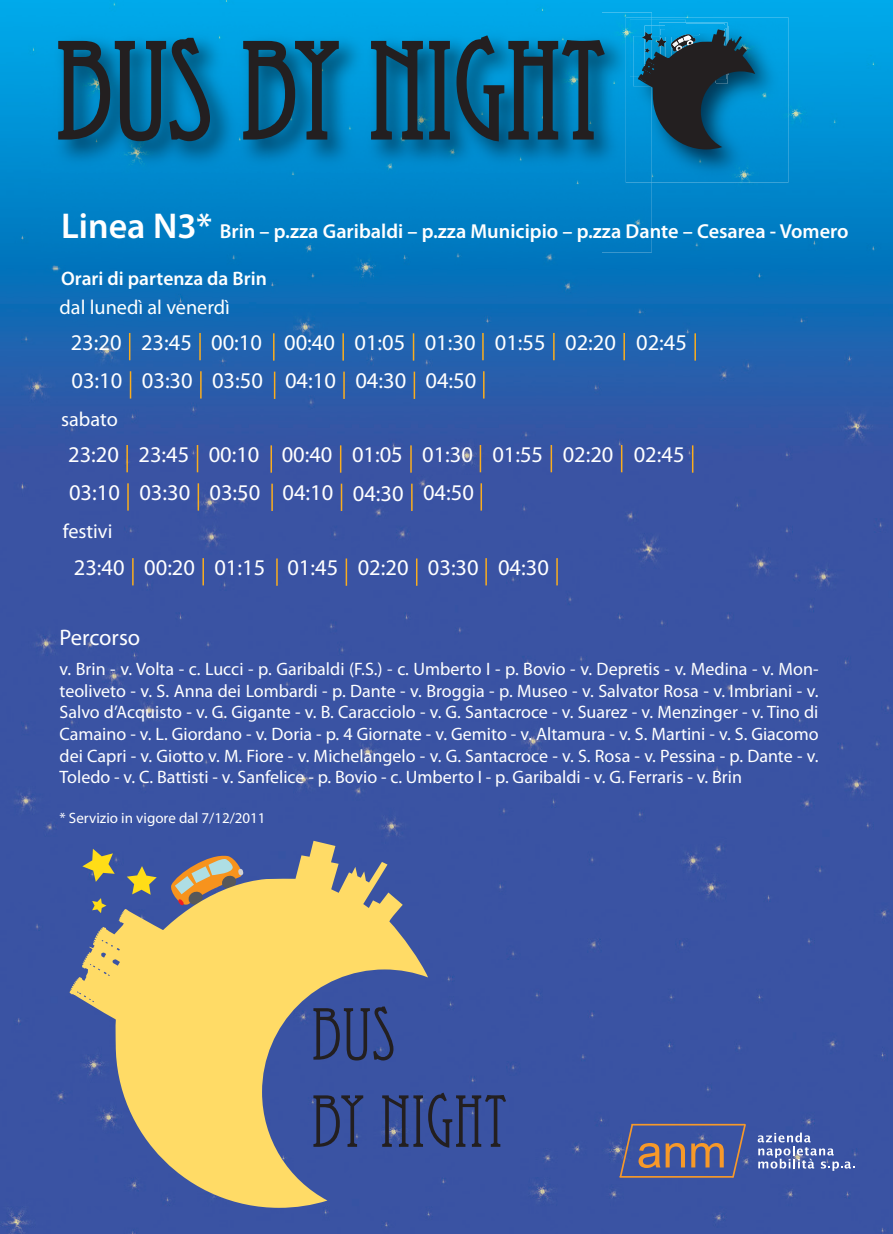
<style>
.page{position:relative;width:893px;height:1234px;background:#fff}
.page>*{position:absolute;margin:0;border:0;box-sizing:border-box;transform-origin:0 0}
.t1{font:135px "Eccentric Std";color:#231f20}
.t2{font:72.6px/87.2px "Eccentric Std";color:#231f20}
.t3{font:22.5px "Myriad Pro";color:#fff}
.t4{font:600 20.25px "Myriad Pro";color:#fff}
.t5{font:20.25px "Myriad Pro";color:#fff}
.t6{font:600 19.5px "Myriad Pro";color:#fff}
.t7{font:18px/21.6px "Myriad Pro";color:#fff;text-align:justify}
.t8{font:15px "Myriad Pro";color:#fff}
.s1{font-size:36px}
</style>
<div class="page">
<img style="left:0;top:0;width:893px;height:1233px">
<img style="left:42px;top:12px;width:610px;height:240px">
<svg style="left:57px;top:36px;width:154px;height:107px"></svg>
<svg style="left:242px;top:39px;width:98px;height:102px"></svg>
<svg style="left:370px;top:33px;width:237px;height:110px"></svg>
<svg style="left:70px;top:840px;width:358px;height:367px;fill:#3b54a2"></svg>
<img style="left:626px;top:17px;width:162px;height:166px">
<img style="left:686px;top:22px;width:39px;height:4px">
<img style="left:652px;top:20px;width:34px;height:6px">
<img style="left:630px;top:20px;width:22px;height:56px">
<img style="left:671px;top:23px;width:15px;height:3px">
<img style="left:633px;top:76px;width:5px;height:10px">
<img style="left:633px;top:36px;width:5px;height:40px">
<svg style="left:638px;top:26px;width:117px;height:123px"></svg>
<svg style="left:758px;top:1132px;width:96px;height:38px"></svg>
<hr style="left:632px;top:1123px;width:113px;height:2px;background:#f79929">
<hr style="left:620px;top:1175px;width:113px;height:2px;background:#f79929">
<svg style="left:731px;top:1123px;width:16px;height:54px"></svg>
<svg style="left:619px;top:1123px;width:66px;height:54px"></svg>
<svg style="left:691px;top:1142px;width:33px;height:25px"></svg>
<svg style="left:129px;top:333px;width:1px;height:27px"></svg>
<hr style="left:126px;top:445px;width:2px;height:27px;background:#faad1e">
<svg style="left:130px;top:371px;width:1px;height:27px"></svg>
<hr style="left:127px;top:483px;width:2px;height:27px;background:#faad1e">
<hr style="left:132px;top:558px;width:2px;height:27px;background:#faad1e">
<hr style="left:342px;top:333px;width:2px;height:27px;background:#faad1e">
<svg style="left:340px;top:445px;width:1px;height:27px"></svg>
<hr style="left:343px;top:371px;width:2px;height:28px;background:#faad1e">
<svg style="left:341px;top:483px;width:1px;height:28px"></svg>
<svg style="left:346px;top:558px;width:1px;height:27px"></svg>
<hr style="left:553px;top:333px;width:2px;height:27px;background:#faad1e">
<svg style="left:551px;top:445px;width:1px;height:27px"></svg>
<hr style="left:556px;top:558px;width:2px;height:27px;background:#faad1e">
<hr style="left:199px;top:333px;width:2px;height:27px;background:#faad1e">
<svg style="left:197px;top:445px;width:1px;height:27px"></svg>
<hr style="left:200px;top:371px;width:2px;height:27px;background:#faad1e">
<svg style="left:198px;top:483px;width:1px;height:27px"></svg>
<hr style="left:202px;top:558px;width:2px;height:27px;background:#faad1e">
<hr style="left:273px;top:333px;width:2px;height:27px;background:#faad1e">
<hr style="left:270px;top:445px;width:2px;height:27px;background:#faad1e">
<svg style="left:274px;top:371px;width:1px;height:28px"></svg>
<hr style="left:271px;top:483px;width:2px;height:28px;background:#faad1e">
<hr style="left:276px;top:558px;width:2px;height:27px;background:#faad1e">
<hr style="left:482px;top:333px;width:2px;height:27px;background:#faad1e">
<svg style="left:480px;top:445px;width:1px;height:27px"></svg>
<hr style="left:483px;top:371px;width:2px;height:27px;background:#faad1e">
<hr style="left:480px;top:483px;width:2px;height:27px;background:#faad1e">
<hr style="left:485px;top:558px;width:2px;height:27px;background:#faad1e">
<svg style="left:413px;top:333px;width:1px;height:27px"></svg>
<hr style="left:410px;top:445px;width:2px;height:27px;background:#faad1e">
<svg style="left:414px;top:371px;width:1px;height:28px"></svg>
<hr style="left:411px;top:483px;width:2px;height:28px;background:#faad1e">
<svg style="left:416px;top:558px;width:1px;height:27px"></svg>
<hr style="left:623px;top:333px;width:2px;height:27px;background:#faad1e">
<svg style="left:621px;top:445px;width:1px;height:27px"></svg>
<hr style="left:694px;top:333px;width:2px;height:27px;background:#faad1e">
<svg style="left:692px;top:445px;width:1px;height:27px"></svg>
<h1 class="t1" style="left:55px;top:13px;width:552px">BUS by night</h1>
<p class="t4" style="left:61px;top:218px;width:789px"><span class="s1">Linea N3*</span> Brin – p.zza Garibaldi – p.zza Municipio – p.zza Dante – Cesarea - Vomero</p>
<p class="t6" style="left:61px;top:266px;width:207px">Orari di partenza da Brin</p>
<p class="t5" style="left:60px;top:295px;width:172px">dal lunedì al venerdì</p>
<p class="t3" style="left:71px;top:328px;width:52px">23:20</p>
<p class="t3" style="left:141px;top:328px;width:52px">23:45</p>
<p class="t3" style="left:211px;top:328px;width:52px">00:10</p>
<p class="t3" style="left:284px;top:328px;width:52px">00:40</p>
<p class="t3" style="left:355px;top:329px;width:52px">01:05</p>
<p class="t3" style="left:425px;top:328px;width:52px">01:30</p>
<p class="t3" style="left:495px;top:328px;width:52px">01:55</p>
<p class="t3" style="left:565px;top:328px;width:52px">02:20</p>
<p class="t3" style="left:636px;top:328px;width:52px">02:45</p>
<p class="t3" style="left:72px;top:366px;width:52px">03:10</p>
<p class="t3" style="left:142px;top:366px;width:52px">03:30</p>
<p class="t3" style="left:212px;top:366px;width:52px">03:50</p>
<p class="t3" style="left:285px;top:367px;width:52px">04:10</p>
<p class="t3" style="left:355px;top:367px;width:52px">04:30</p>
<p class="t3" style="left:426px;top:367px;width:52px">04:50</p>
<p class="t5" style="left:61px;top:407px;width:58px">sabato</p>
<p class="t3" style="left:68px;top:440px;width:52px">23:20</p>
<p class="t3" style="left:139px;top:440px;width:52px">23:45</p>
<p class="t3" style="left:209px;top:440px;width:52px">00:10</p>
<p class="t3" style="left:282px;top:440px;width:52px">00:40</p>
<p class="t3" style="left:352px;top:440px;width:52px">01:05</p>
<p class="t3" style="left:422px;top:440px;width:52px">01:30</p>
<p class="t3" style="left:492px;top:440px;width:52px">01:55</p>
<p class="t3" style="left:563px;top:440px;width:52px">02:20</p>
<p class="t3" style="left:634px;top:440px;width:52px">02:45</p>
<p class="t3" style="left:69px;top:478px;width:52px">03:10</p>
<p class="t3" style="left:139px;top:478px;width:52px">03:30</p>
<p class="t3" style="left:210px;top:478px;width:52px">03:50</p>
<p class="t3" style="left:283px;top:479px;width:52px">04:10</p>
<p class="t3" style="left:353px;top:479px;width:52px">04:30</p>
<p class="t3" style="left:423px;top:479px;width:52px">04:50</p>
<p class="t5" style="left:63px;top:519px;width:51px">festivi</p>
<p class="t3" style="left:74px;top:553px;width:52px">23:40</p>
<p class="t3" style="left:144px;top:553px;width:52px">00:20</p>
<p class="t3" style="left:214px;top:553px;width:52px">01:15</p>
<p class="t3" style="left:287px;top:553px;width:52px">01:45</p>
<p class="t3" style="left:358px;top:553px;width:52px">02:20</p>
<p class="t3" style="left:428px;top:553px;width:52px">03:30</p>
<p class="t3" style="left:498px;top:553px;width:52px">04:30</p>
<p class="t3" style="left:60px;top:623px;width:82px">Percorso</p>
<p class="t7" style="left:60px;top:658px;width:761px">v. Brin - v. Volta - c. Lucci - p. Garibaldi (F.S.) - c. Umberto I - p. Bovio - v. Depretis - v. Medina - v. Mon&shy;teoliveto - v. S. Anna dei Lombardi - p. Dante - v. Broggia - p. Museo - v. Salvator Rosa - v. Imbriani - v.<br>Salvo d’Acquisto - v. G. Gigante - v. B. Caracciolo - v. G. Santacroce - v. Suarez - v. Menzinger - v. Tino di Camaino - v. L. Giordano - v. Doria - p. 4 Giornate - v. Gemito - v. Altamura - v. S. Martini - v. S. Giacomo dei Capri - v. Giotto v. M. Fiore - v. Michelangelo - v. G. Santacroce - v. S. Rosa - v. Pessina - p. Dante - v.<br>Toledo - v. C. Battisti - v. Sanfelice - p. Bovio - c. Umberto I - p. Garibaldi - v. G. Ferraris - v. Brin</p>
<p class="t8" style="left:60px;top:808px;width:208px">* Servizio in vigore dal 7/12/2011</p>
<h2 class="t2" style="left:311px;top:991px;width:198px">BUS<br>by night</h2>
</div>
